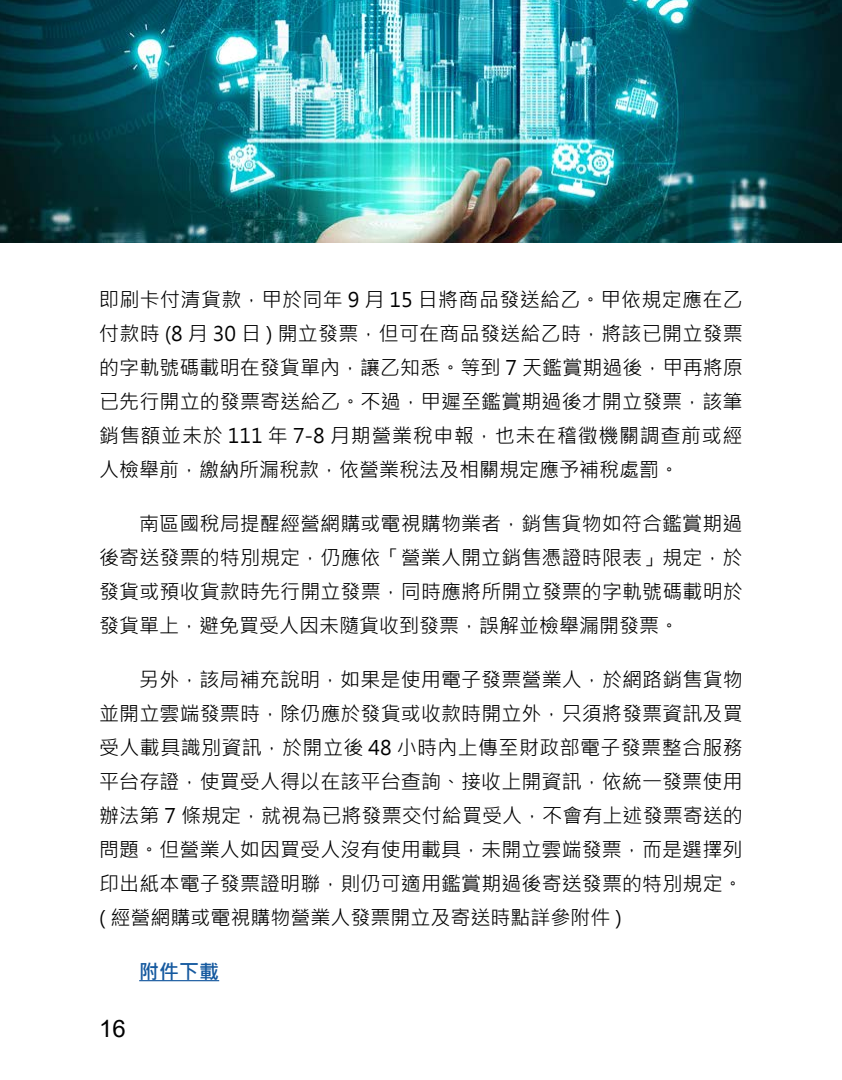
<style>
.page{position:relative;width:842px;height:1080px;background:#fff}
.page>*{position:absolute;margin:0;border:0;box-sizing:border-box;transform-origin:0 0}
.t1{font:24px "Arial";color:#000}
.t2{font:20px/34px "Microsoft Jheng Hei";color:#000;text-align:justify}
.t3{font:700 20px "Microsoft Jheng Hei";color:#15599f}
</style>
<div class="page">
<hr style="left:139px;top:980px;width:80px;height:1px;background:#15599f">
<img style="left:0;top:0;width:842px;height:243px">
<p class="t2" style="left:99px;top:283px;width:645px">即刷卡付清貨款，甲於同年 9 月 15 日將商品發送給乙。甲依規定應在乙付款時 (8 月 30 日 ) 開立發票，但可在商品發送給乙時，將該已開立發票的字軌號碼載明在發貨單內，讓乙知悉。等到 7 天鑑賞期過後，甲再將原已先行開立的發票寄送給乙。不過，甲遲至鑑賞期過後才開立發票，該筆銷售額並未於 111 年 7-8 月期營業稅申報，也未在稽徵機關調查前或經人檢舉前，繳納所漏稅款，依營業稅法及相關規定應予補稅處罰。</p>
<p class="t2" style="left:99px;top:507px;width:645px;text-indent:40px">南區國稅局提醒經營網購或電視購物業者，銷售貨物如符合鑑賞期過後寄送發票的特別規定，仍應依「營業人開立銷售憑證時限表」規定，於發貨或預收貨款時先行開立發票，同時應將所開立發票的字軌號碼載明於發貨單上，避免買受人因未隨貨收到發票，誤解並檢舉漏開發票。</p>
<p class="t2" style="left:99px;top:663px;width:645px;text-indent:40px">另外，該局補充說明，如果是使用電子發票營業人，於網路銷售貨物並開立雲端發票時，除仍應於發貨或收款時開立外，只須將發票資訊及買受人載具識別資訊，於開立後 48 小時內上傳至財政部電子發票整合服務平台存證，使買受人得以在該平台查詢、接收上開資訊，依統一發票使用辦法第 7 條規定，就視為已將發票交付給買受人，不會有上述發票寄送的問題。但營業人如因買受人沒有使用載具，未開立雲端發票，而是選擇列印出紙本電子發票證明聯，則仍可適用鑑賞期過後寄送發票的特別規定。( 經營網購或電視購物營業人發票開立及寄送時點詳參附件 )</p>
<p class="t3" style="left:139px;top:959px;width:81px">附件下載</p>
<p class="t1" style="left:99px;top:1012px;width:28px">16</p>
</div>
